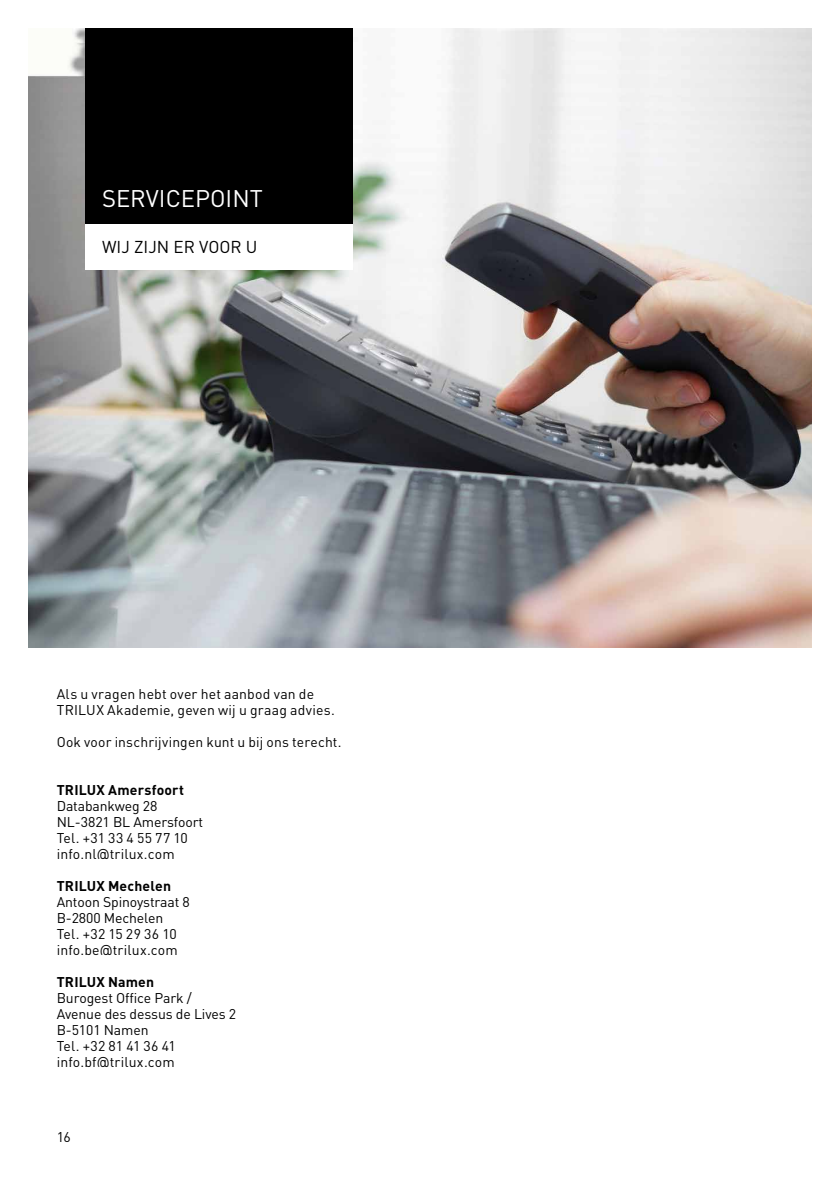
<style>
.page{position:relative;width:840px;height:1191px;background:#fff}
.page>*{position:absolute;margin:0;border:0;box-sizing:border-box;transform-origin:0 0}
.t1{font:23.8px "Trilux DIN";color:#fff}
.t2{font:17px "Trilux DIN";color:#000}
.t3{font:14px/16px "Trilux DIN";letter-spacing:.005em;color:#000}
.t4{font:700 14px "Trilux DIN";letter-spacing:.015em;color:#000}
</style>
<div class="page">
<img style="left:28px;top:28px;width:783px;height:619px">
<div style="left:85px;top:224px;width:267px;height:45px;background:#fff"></div>
<div style="left:85px;top:28px;width:267px;height:196px;background:#000"></div>
<h1 class="t1" style="left:102px;top:183px;width:162px">SERVICEPOINT</h1>
<p class="t2" style="left:102px;top:236px;width:157px">WIJ ZIJN ER VOOR U</p>
<p class="t3" style="left:57px;top:686px;width:279px">Als u vragen hebt over het aanbod van de<br>TRILUX Akademie, geven wij u graag advies.</p>
<p class="t3" style="left:57px;top:734px;width:286px">Ook voor inschrijvingen kunt u bij ons terecht.</p>
<p class="t4" style="left:57px;top:780px;width:129px">TRILUX Amersfoort</p>
<p class="t3" style="left:57px;top:798px;width:148px">Databankweg 28<br>NL-3821 BL Amersfoort<br>Tel. +31 33 4 55 77 10 info.nl@trilux.com</p>
<p class="t4" style="left:57px;top:876px;width:116px">TRILUX Mechelen</p>
<p class="t3" style="left:57px;top:894px;width:135px">Antoon Spinoystraat 8<br>B-2800 Mechelen<br>Tel. +32 15 29 36 10 info.be@trilux.com</p>
<p class="t4" style="left:57px;top:972px;width:99px">TRILUX Namen</p>
<p class="t3" style="left:57px;top:990px;width:181px">Burogest Office Park /<br>Avenue des dessus de Lives 2<br>B-5101 Namen<br>Tel. +32 81 41 36 41 info.bf@trilux.com</p>
<p class="t3" style="left:57px;top:1129px;width:16px">16</p>
</div>
